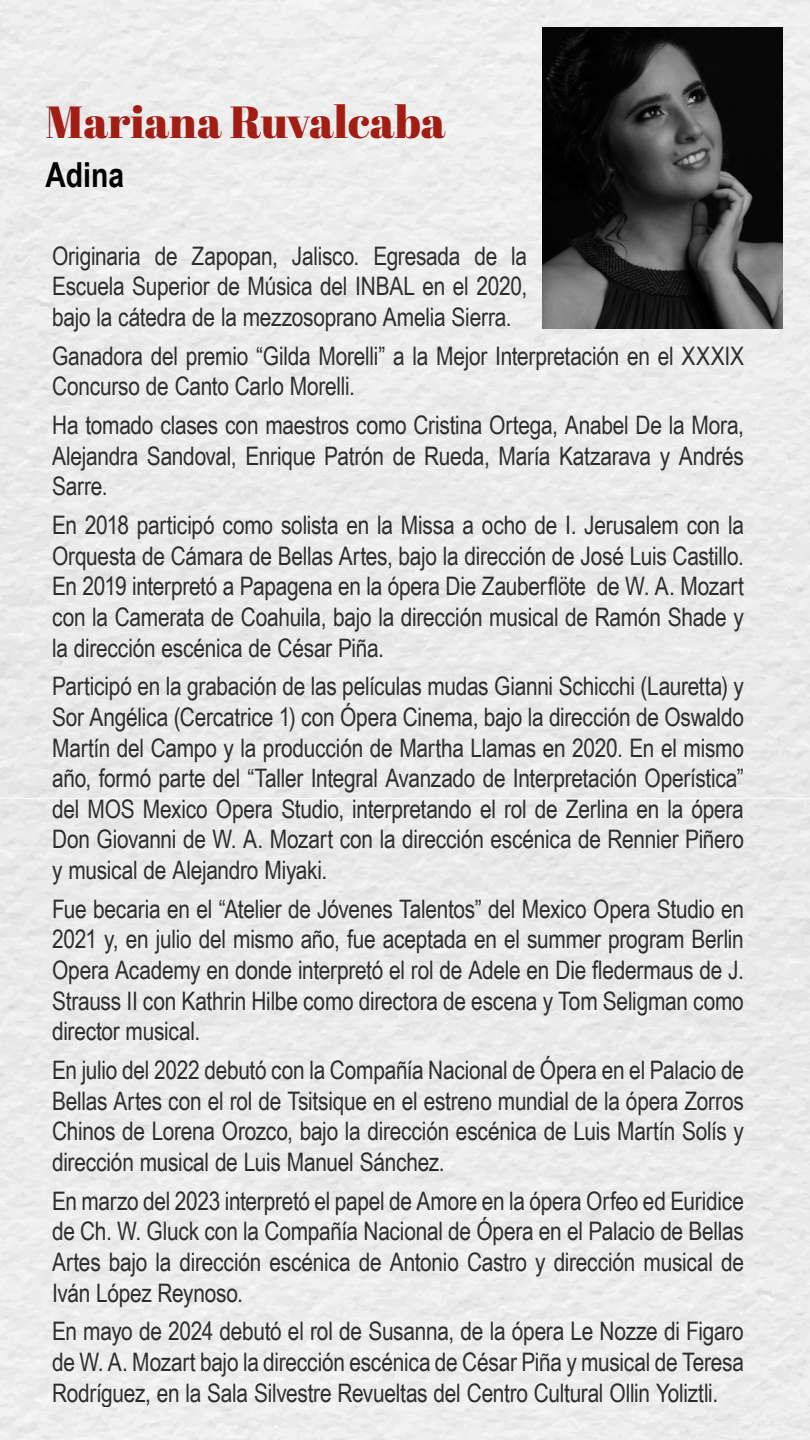
<style>
.page{position:relative;width:810px;height:1440px;background:#fff}
.page>*{position:absolute;margin:0;border:0;box-sizing:border-box;transform-origin:0 0}
.t1{font:45px "Abril Fatface";color:#a21d13}
.t2{font:700 34.5px "Arial Narrow";color:#000}
.t3{font:25.5px/30.6px "Arial Narrow";letter-spacing:-.01em;color:#000;text-align:justify}
</style>
<div class="page">
<img style="left:542px;top:27px;width:241px;height:302px">
<h1 class="t1" style="left:46px;top:90px;width:402px">Mariana Ruvalcaba</h1>
<h2 class="t2" style="left:46px;top:149px;width:80px">Adina</h2>
<p class="t3" style="left:52px;top:239px;width:477px">Originaria de Zapopan, Jalisco. Egresada de la Escuela Superior de Música del INBAL en el 2020, bajo la cátedra de la mezzosoprano Amelia Sierra.</p>
<p class="t3" style="left:52px;top:339px;width:693px">Ganadora del premio “Gilda Morelli” a la Mejor Interpretación en el XXXIX<br>Concurso de Canto Carlo Morelli.</p>
<p class="t3" style="left:52px;top:409px;width:693px">Ha tomado clases con maestros como Cristina Ortega, Anabel De la Mora, Alejandra Sandoval, Enrique Patrón de Rueda, María Katzarava y Andrés Sarre.</p>
<p class="t3" style="left:52px;top:509px;width:693px">En 2018 participó como solista en la Missa a ocho de I. Jerusalem con la Orquesta de Cámara de Bellas Artes, bajo la dirección de José Luis Castillo.<br>En 2019 interpretó a Papagena en la ópera Die Zauberflöte de W. A. Mozart con la Camerata de Coahuila, bajo la dirección musical de Ramón Shade y la dirección escénica de César Piña.</p>
<p class="t3" style="left:52px;top:670px;width:693px">Participó en la grabación de las películas mudas Gianni Schicchi (Lauretta) y Sor Angélica (Cercatrice 1) con Ópera Cinema, bajo la dirección de Oswaldo Martín del Campo y la producción de Martha Llamas en 2020. En el mismo año, formó parte del “Taller Integral Avanzado de Interpretación Operística” del MOS Mexico Opera Studio, interpretando el rol de Zerlina en la ópera Don Giovanni de W. A. Mozart con la dirección escénica de Rennier Piñero y musical de Alejandro Miyaki.</p>
<p class="t3" style="left:52px;top:893px;width:693px">Fue becaria en el “Atelier de Jóvenes Talentos” del Mexico Opera Studio en 2021 y, en julio del mismo año, fue aceptada en el summer program Berlin Opera Academy en donde interpretó el rol de Adele en Die fledermaus de J.<br>Strauss II con Kathrin Hilbe como directora de escena y Tom Seligman como director musical.</p>
<p class="t3" style="left:52px;top:1054px;width:693px">En julio del 2022 debutó con la Compañía Nacional de Ópera en el Palacio de Bellas Artes con el rol de Tsitsique en el estreno mundial de la ópera Zorros Chinos de Lorena Orozco, bajo la dirección escénica de Luis Martín Solís y dirección musical de Luis Manuel Sánchez.</p>
<p class="t3" style="left:52px;top:1185px;width:693px">En marzo del 2023 interpretó el papel de Amore en la ópera Orfeo ed Euridice de Ch. W. Gluck con la Compañía Nacional de Ópera en el Palacio de Bellas Artes bajo la dirección escénica de Antonio Castro y dirección musical de Iván López Reynoso.</p>
<p class="t3" style="left:52px;top:1315px;width:693px">En mayo de 2024 debutó el rol de Susanna, de la ópera Le Nozze di Figaro de W. A. Mozart bajo la dirección escénica de César Piña y musical de Teresa Rodríguez, en la Sala Silvestre Revueltas del Centro Cultural Ollin Yoliztli.</p>
</div>
